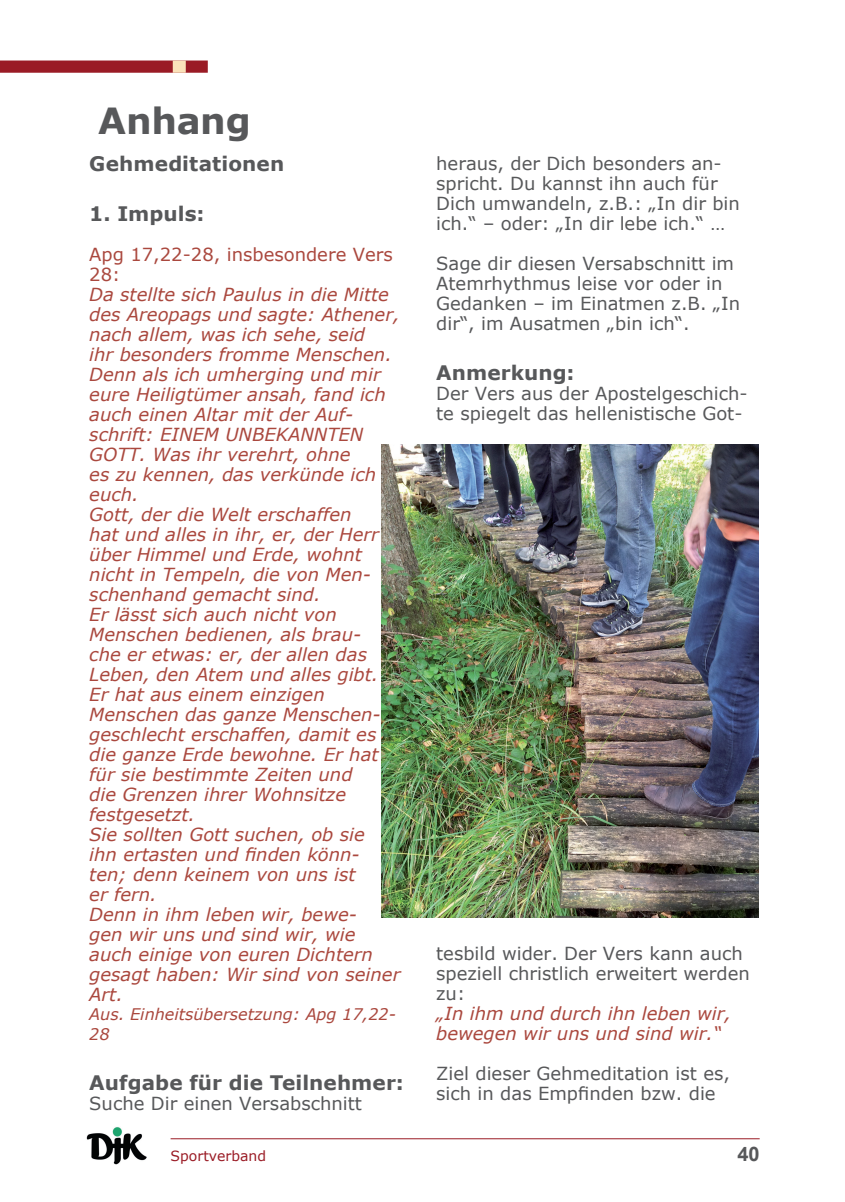
<style>
.page{position:relative;width:845px;height:1202px;background:#fff}
.page>*{position:absolute;margin:0;border:0;box-sizing:border-box;transform-origin:0 0}
.t1{font:700 36px "Verdana";letter-spacing:-.01em;color:#57585a}
.t2{font:700 20px "Verdana";letter-spacing:.005em;color:#57585a}
.t3{font:700 20px "Arial";color:#57585a}
.t4{font:italic 18px/20px "Verdana";color:#aa483e}
.t5{font:18px/20px "Verdana";color:#57585a}
.t6{font:18px/20px "Verdana";color:#aa483e}
.t7{font:italic 16px/19.2px "Verdana";color:#aa483e}
.t8{font:14px "Verdana";color:#9a1b25}
</style>
<div class="page">
<hr style="left:171px;top:1138px;width:588px;height:1px;background:#9a1b25">
<svg style="left:0;top:61px;width:208px;height:12px;background:#9c202a"></svg>
<div style="left:173px;top:61px;width:13px;height:12px;background:#fae2ba;border:2px solid #fae2ba"></div>
<img style="left:86px;top:1127px;width:61px;height:38px">
<img style="left:381px;top:444px;width:377px;height:473px">
<h1 class="t1" style="left:98px;top:95px;width:154px">Anhang</h1>
<p class="t2" style="left:89px;top:150px;width:196px">Gehmeditationen</p>
<p class="t2" style="left:89px;top:200px;width:117px">1. Impuls:</p>
<p class="t6" style="left:89px;top:244px;width:305px">Apg 17,22-28, insbesondere Vers<br>28:</p>
<p class="t4" style="left:89px;top:284px;width:312px">Da stellte sich Paulus in die Mitte des Areopags und sagte: Athener, nach allem, was ich sehe, seid<br>ihr besonders fromme Menschen.<br>Denn als ich umherging und mir eure Heiligtümer ansah, fand ich auch einen Altar mit der Auf&shy;schrift: EINEM UNBEKANNTEN<br>GOTT. Was ihr verehrt, ohne<br>es zu kennen, das verkünde ich euch.<br>Gott, der die Welt erschaffen<br>hat und alles in ihr, er, der Herr über Himmel und Erde, wohnt nicht in Tempeln, die von Men&shy;schenhand gemacht sind.<br>Er lässt sich auch nicht von<br>Menschen bedienen, als brau-<br>che er etwas: er, der allen das<br>Leben, den Atem und alles gibt.<br>Er hat aus einem einzigen<br>Menschen das ganze Menschen&shy;geschlecht erschaffen, damit es die ganze Erde bewohne. Er hat für sie bestimmte Zeiten und<br>die Grenzen ihrer Wohnsitze festgesetzt.<br>Sie sollten Gott suchen, ob sie<br>ihn ertasten und finden könn&shy;ten; denn keinem von uns ist<br>er fern.<br>Denn in ihm leben wir, bewe-<br>gen wir uns und sind wir, wie auch einige von euren Dichtern gesagt haben: Wir sind von seiner<br>Art.</p>
<p class="t7" style="left:89px;top:1005px;width:308px">Aus. Einheitsübersetzung: Apg 17,22-<br>28</p>
<p class="t2" style="left:89px;top:1068px;width:316px">Aufgabe für die Teilnehmer:</p>
<p class="t5" style="left:89px;top:1093px;width:274px">Suche Dir einen Versabschnitt</p>
<p class="t5" style="left:436px;top:153px;width:305px">heraus, der Dich besonders an&shy;spricht. Du kannst ihn auch für<br>Dich umwandeln, z.B.: „In dir bin ich.“ – oder: „In dir lebe ich.“ …</p>
<p class="t5" style="left:436px;top:253px;width:305px">Sage dir diesen Versabschnitt im<br>Atemrhythmus leise vor oder in<br>Gedanken – im Einatmen z.B. „In dir“, im Ausatmen „bin ich“.</p>
<p class="t2" style="left:436px;top:358px;width:140px">Anmerkung:</p>
<p class="t5" style="left:436px;top:383px;width:313px">Der Vers aus der Apostelgeschich&shy;te spiegelt das hellenistische Got-</p>
<p class="t5" style="left:436px;top:943px;width:315px">tesbild wider. Der Vers kann auch speziell christlich erweitert werden zu:</p>
<p class="t4" style="left:436px;top:1003px;width:296px">„In ihm und durch ihn leben wir, bewegen wir uns und sind wir.“</p>
<p class="t5" style="left:436px;top:1063px;width:295px">Ziel dieser Gehmeditation ist es, sich in das Empfinden bzw. die</p>
<p class="t8" style="left:171px;top:1146px;width:97px">Sportverband</p>
<p class="t3" style="left:737px;top:1140px;width:24px">40</p>
</div>
